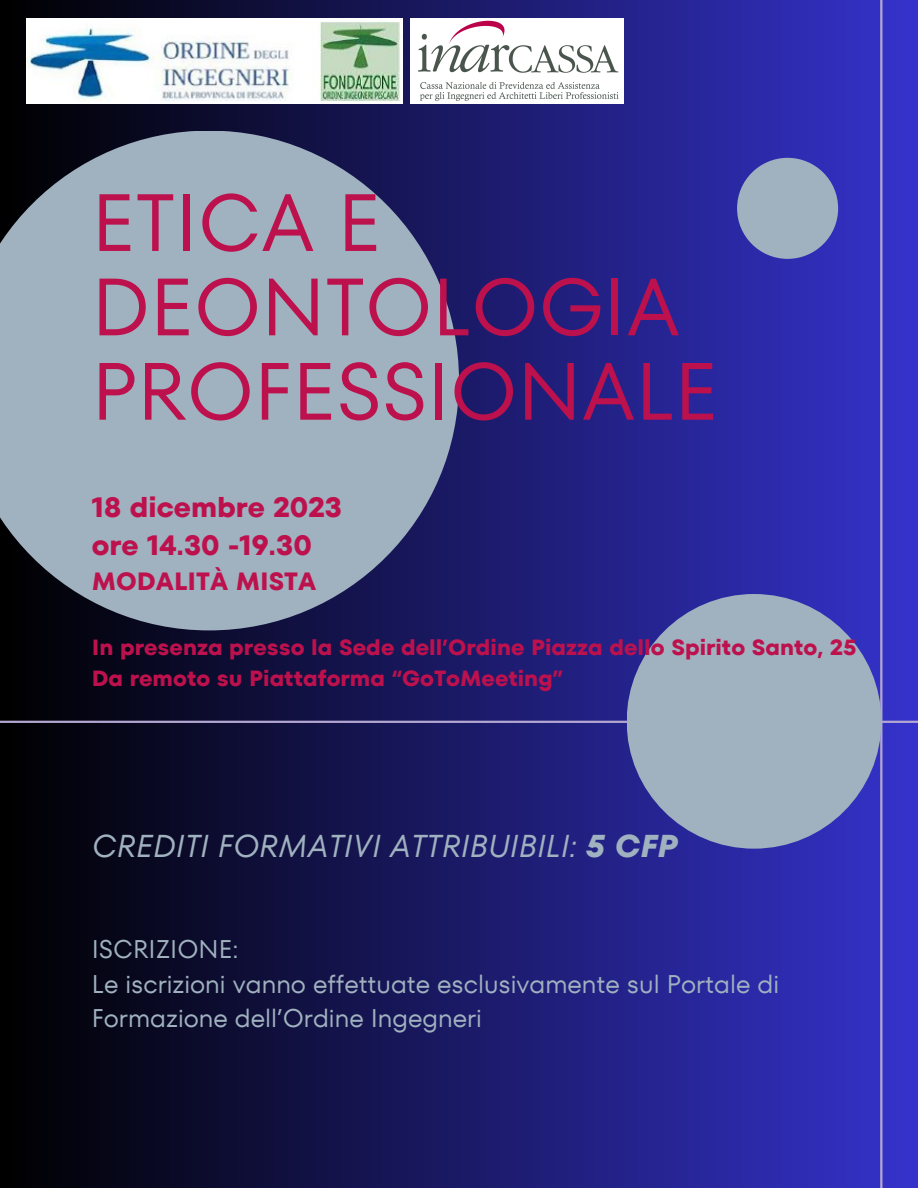
<style>
.page{position:relative;width:918px;height:1188px;background:#fff}
.page>*{position:absolute;margin:0;border:0;box-sizing:border-box;transform-origin:0 0}
.t1{font:81px/84.3px "TT Fors";color:#bd114d}
.t2{font:italic 31.5px "TT Fors";color:#a0b1bf}
.t3{font:700 27.9px "TT Fors";color:#bd114d}
.t4{font:25.5px/34.8px "TT Fors";color:#a0b1bf}
.t5{font:700 24.9px "TT Fors";color:#bd114d}
.t6{font:700 21.9px "TT Fors";color:#bd114d}
.s1{font-weight:700}
</style>
<div class="page">
<div style="left:0;top:0;width:918px;height:1188px;background:linear-gradient(to right,#000,#3533cb)"></div>
<svg style="left:0;top:131px;width:459px;height:499px;fill:#a0b1bf"></svg>
<hr style="left:880px;top:0;width:2px;height:1188px;background:#b3a7d2">
<hr style="left:0;top:721px;width:918px;height:2px;background:#b3a7d2">
<div style="left:737px;top:158px;width:101px;height:101px;background:#a0b1bf;border-radius:50%"></div>
<div style="left:627px;top:594px;width:254px;height:255px;background:#a0b1bf;border-radius:50%"></div>
<img style="left:27px;top:18px;width:376px;height:86px">
<img style="left:411px;top:18px;width:213px;height:86px">
<p class="t1" style="left:92px;top:180px;width:628px">ETICA E<br>DEONTOLOGIA<br>PROFESSIONALE</p>
<p class="t3" style="left:92px;top:488px;width:252px">18 dicembre 2023</p>
<p class="t3" style="left:92px;top:526px;width:222px">ore 14.30 -19.30</p>
<p class="t5" style="left:92px;top:564px;width:226px">MODALITÀ MISTA</p>
<p class="t6" style="left:92px;top:632px;width:766px">In presenza presso la Sede dell’Ordine Piazza dello Spirito Santo, 25</p>
<p class="t6" style="left:92px;top:663px;width:473px">Da remoto su Piattaforma “GoToMeeting”</p>
<p class="t2" style="left:92px;top:824px;width:588px">CREDITI FORMATIVI ATTRIBUIBILI: <span class="s1">5 CFP</span></p>
<p class="t4" style="left:92px;top:931px;width:148px">ISCRIZIONE:</p>
<p class="t4" style="left:92px;top:966px;width:689px">Le iscrizioni vanno effettuate esclusivamente sul Portale di<br>Formazione dell’Ordine Ingegneri</p>
</div>
